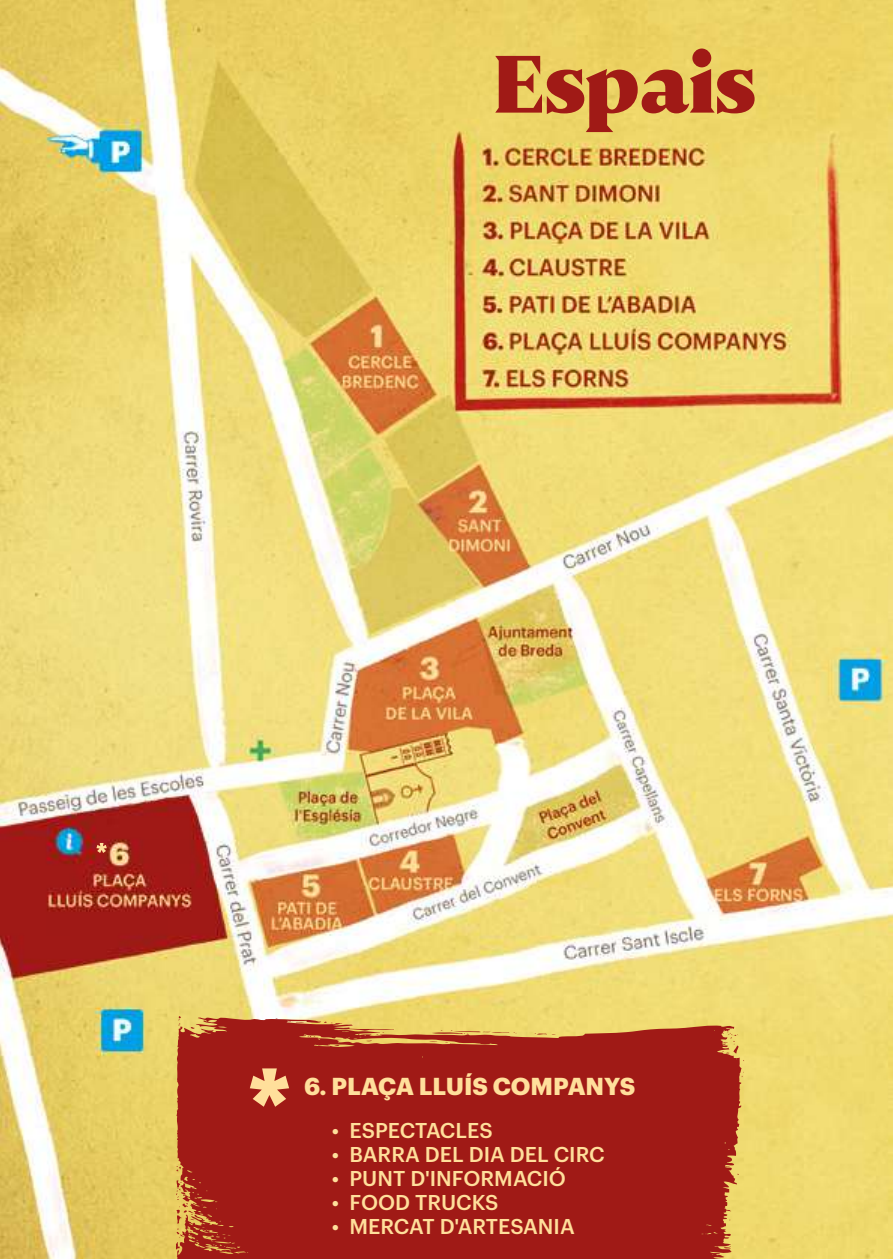
<style>
.page{position:relative;width:893px;height:1259px;background:#fff}
.page>*{position:absolute;margin:0;border:0;box-sizing:border-box;transform-origin:0 0}
.t1{font:800 81px "Nocturne Serif";letter-spacing:-.005em;color:#a01a16}
.t2{font:700 24px "Graphik";color:#ffdf9b}
.t3{font:500 21px "Graphik";color:#ffdf9b}
</style>
<div class="page">
<img style="left:0;top:0;width:893px;height:1259px">
<svg style="left:741px;top:1071px;width:3px;height:6px"></svg>
<svg style="left:175px;top:1016px;width:566px;height:243px;background:#a62a1d"></svg>
<svg style="left:727px;top:1031px;width:11px;height:14px"></svg>
<svg style="left:176px;top:1180px;width:18px;height:69px"></svg>
<svg style="left:96px;top:843px;width:11px;height:10px"></svg>
<svg style="left:250px;top:1068px;width:39px;height:38px"></svg>
<h1 class="t1" style="left:493px;top:32px;width:266px">Espais</h1>
<p class="t2" style="left:304px;top:1067px;width:333px">6. PLAÇA LLUÍS COMPANYS</p>
<p class="t3" style="left:332px;top:1114px;width:163px">• ESPECTACLES</p>
<p class="t3" style="left:332px;top:1138px;width:275px">• BARRA DEL DIA DEL CIRC</p>
<p class="t3" style="left:332px;top:1162px;width:236px">• PUNT D'INFORMACIÓ</p>
<p class="t3" style="left:332px;top:1186px;width:168px">• FOOD TRUCKS</p>
<p class="t3" style="left:332px;top:1210px;width:245px">• MERCAT D'ARTESANIA</p>
</div>
